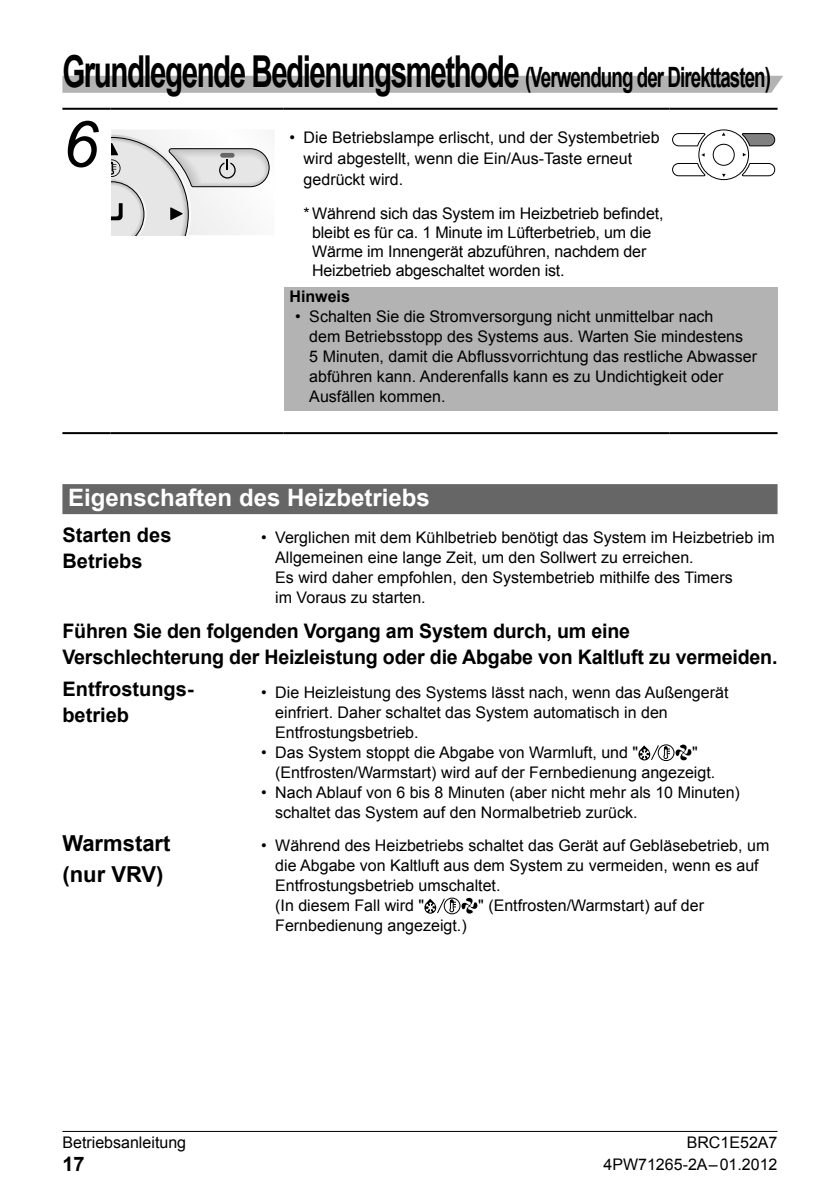
<style>
.page{position:relative;width:840px;height:1191px;background:#fff}
.page>*{position:absolute;margin:0;border:0;box-sizing:border-box;transform-origin:0 0}
.t1{font:italic 64px "Arial";color:#000}
.t2{font:700 44px "Arial";letter-spacing:-.05em;color:#000;scale:.67 1}
.t3{font:700 24px "Arial";color:#fff}
.t4{font:700 22px/30.8px "Arial";color:#000}
.t5{font:700 20px/26px "Arial";letter-spacing:-.01em;color:#000}
.t6{font:16px/20px "Arial";color:#000}
.t7{font:700 16px "Arial";color:#000}
.s1{font-size:28px}
</style>
<div class="page">
<hr style="left:62px;top:1131px;width:715px;height:1px;background:#000">
<div style="left:62px;top:76px;width:720px;height:17px;background:#b3b3b3"></div>
<div style="left:62px;top:484px;width:715px;height:30px;background:#666"></div>
<div style="left:283px;top:287px;width:494px;height:123px;background:#b3b3b3"></div>
<hr style="left:62px;top:108px;width:49px;height:2px;background:#000">
<hr style="left:111px;top:108px;width:172px;height:2px;background:#000">
<hr style="left:283px;top:108px;width:386px;height:2px;background:#000">
<hr style="left:669px;top:108px;width:108px;height:2px;background:#000">
<hr style="left:62px;top:432px;width:49px;height:2px;background:#000">
<hr style="left:111px;top:432px;width:172px;height:2px;background:#000">
<hr style="left:283px;top:432px;width:386px;height:2px;background:#000">
<hr style="left:669px;top:432px;width:108px;height:2px;background:#000">
<svg style="left:111px;top:130px;width:159px;height:105px"></svg>
<svg style="left:672px;top:130px;width:102px;height:50px"></svg>
<svg style="left:638px;top:744px;width:53px;height:17px"></svg>
<svg style="left:424px;top:897px;width:53px;height:17px"></svg>
<h2 class="t2" style="left:62px;top:42px;width:1058px">Grundlegende Bedienungsmethode <span class="s1">(Verwendung der Direkttasten)</span></h2>
<h1 class="t1" style="left:62px;top:103px;width:37px">6</h1>
<p class="t6" style="left:303px;top:127px;width:357px;line-height:20.8px;text-indent:-14px">• Die Betriebslampe erlischt, und der Systembetrieb wird abgestellt, wenn die Ein/Aus-Taste erneut gedrückt wird.</p>
<p class="t6" style="left:312px;top:204px;width:352px;line-height:19px;text-indent:-8px">*Während sich das System im Heizbetrieb befindet, bleibt es für ca. 1 Minute im Lüfterbetrieb, um die Wärme im Innengerät abzuführen, nachdem der Heizbetrieb abgeschaltet worden ist.</p>
<p class="t7" style="left:289px;top:285px;width:62px">Hinweis</p>
<p class="t6" style="left:309px;top:306px;width:449px;text-indent:-14px">• Schalten Sie die Stromversorgung nicht unmittelbar nach<br>dem Betriebsstopp des Systems aus. Warten Sie mindestens<br>5 Minuten, damit die Abflussvorrichtung das restliche Abwasser abführen kann. Anderenfalls kann es zu Undichtigkeit oder Ausfällen kommen.</p>
<h3 class="t3" style="left:68px;top:482px;width:363px">Eigenschaften des Heizbetriebs</h3>
<p class="t5" style="left:62px;top:522px;width:110px">Starten des<br>Betriebs</p>
<p class="t6" style="left:275px;top:528px;width:500px;text-indent:-14px">• Verglichen mit dem Kühlbetrieb benötigt das System im Heizbetrieb im Allgemeinen eine lange Zeit, um den Sollwert zu erreichen.<br>Es wird daher empfohlen, den Systembetrieb mithilfe des Timers<br>im Voraus zu starten.</p>
<p class="t5" style="left:62px;top:619px;width:716px">Führen Sie den folgenden Vorgang am System durch, um eine<br>Verschlechterung der Heizleistung oder die Abgabe von Kaltluft zu vermeiden.</p>
<p class="t5" style="left:62px;top:676px;width:133px">Entfrostungs&shy;betrieb</p>
<p class="t6" style="left:275px;top:682px;width:454px;text-indent:-14px">• Die Heizleistung des Systems lässt nach, wenn das Außengerät einfriert. Daher schaltet das System automatisch in den<br>Entfrostungsbetrieb.</p>
<p class="t6" style="left:261px;top:742px;width:378px">• Das System stoppt die Abgabe von Warmluft, und "</p>
<p class="t6" style="left:275px;top:742px;width:441px;text-indent:417px">" (Entfrosten/Warmstart) wird auf der Fernbedienung angezeigt.</p>
<p class="t6" style="left:275px;top:782px;width:466px;text-indent:-14px">• Nach Ablauf von 6 bis 8 Minuten (aber nicht mehr als 10 Minuten) schaltet das System auf den Normalbetrieb zurück.</p>
<h3 class="t4" style="left:62px;top:828px;width:109px">Warmstart (nur VRV)</h3>
<p class="t6" style="left:275px;top:835px;width:495px;text-indent:-14px">• Während des Heizbetriebs schaltet das Gerät auf Gebläsebetrieb, um die Abgabe von Kaltluft aus dem System zu vermeiden, wenn es auf Entfrostungsbetrieb umschaltet.<br>(In diesem Fall wird "</p>
<p class="t6" style="left:478px;top:895px;width:227px">" (Entfrosten/Warmstart) auf der</p>
<p class="t6" style="left:275px;top:915px;width:193px">Fernbedienung angezeigt.)</p>
<p class="t6" style="left:62px;top:1132px;width:125px">Betriebsanleitung</p>
<p class="t6" style="left:686px;top:1132px;width:92px">BRC1E52A7</p>
<p class="t5" style="left:62px;top:1152px;width:24px">17</p>
<p class="t6" style="left:603px;top:1154px;width:175px">4PW71265-2A–01.2012</p>
</div>
